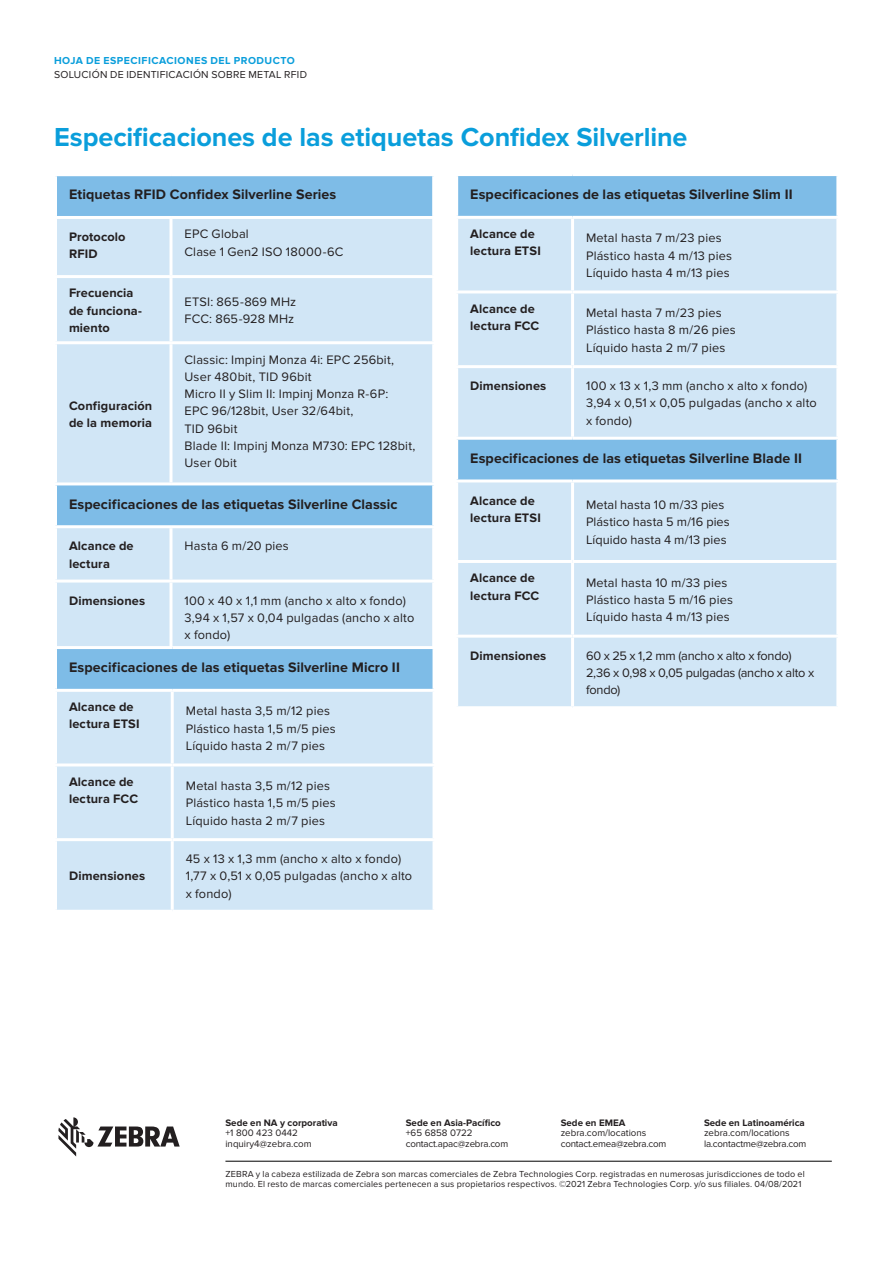
<style>
.page{position:relative;width:893px;height:1263px;background:#fff}
.page>*{position:absolute;margin:0;border:0;box-sizing:border-box;transform-origin:0 0}
.Body{font:700 27px "Proxima Nova";letter-spacing:-.005em;color:#0a9edb}
.Heading-Table{font:700 14.25px "Proxima Nova";letter-spacing:.005em;color:#231f20}
.Body-2{font:12.75px/17.2px "Proxima Nova";letter-spacing:.015em;color:#231f20}
.Subhead-Table{font:700 12.75px/17.2px "Proxima Nova";letter-spacing:.01em;color:#231f20}
.Body-3{font:12.75px/17.2px "Proxima Nova";letter-spacing:-.015em;color:#231f20}
.t1{font:10.5px "Proxima Nova";letter-spacing:.025em;color:#231f20}
.t2{font:700 10.5px "Proxima Nova";letter-spacing:.045em;color:#0a9edb}
.t3{font:9.75px "Proxima Nova";color:#231f20}
.t4{font:700 9.75px "Proxima Nova";color:#231f20}
.t5{font:9.75px "Proxima Nova";letter-spacing:-.02em;color:#231f20}
.Legal-NALA{font:9px/9.8px "Proxima Nova";letter-spacing:.015em;color:#231f20}
</style>
<div class="page">
<div style="left:57px;top:176px;width:375px;height:40px;background:#7ebce7"></div>
<svg style="left:57px;top:219px;width:375px;height:427px;background:#c9e2f4"></svg>
<hr style="left:169px;top:219px;width:3px;height:56px;background:#fff">
<hr style="left:54px;top:275px;width:117px;height:3px;background:#fff">
<hr style="left:171px;top:275px;width:264px;height:3px;background:#fff">
<hr style="left:169px;top:278px;width:3px;height:63px;background:#fff">
<hr style="left:171px;top:341px;width:264px;height:3px;background:#fff">
<hr style="left:54px;top:341px;width:117px;height:3px;background:#fff">
<hr style="left:169px;top:344px;width:3px;height:138px;background:#fff">
<hr style="left:169px;top:528px;width:3px;height:51px;background:#fff">
<hr style="left:171px;top:579px;width:264px;height:3px;background:#fff">
<hr style="left:54px;top:579px;width:117px;height:3px;background:#fff">
<hr style="left:169px;top:582px;width:3px;height:69px;background:#fff">
<hr style="left:54px;top:482px;width:117px;height:3px;background:#fff">
<hr style="left:171px;top:482px;width:264px;height:3px;background:#fff">
<hr style="left:54px;top:525px;width:117px;height:3px;background:#fff">
<hr style="left:171px;top:525px;width:264px;height:3px;background:#fff">
<div style="left:56px;top:647px;width:378px;height:43px;background:#7ebce7"></div>
<div style="left:57px;top:692px;width:376px;height:218px;background:#d1e6f6"></div>
<hr style="left:433px;top:649px;width:3px;height:40px;background:#fff">
<hr style="left:172px;top:763px;width:264px;height:3px;background:#fff">
<hr style="left:172px;top:838px;width:264px;height:3px;background:#fff">
<hr style="left:171px;top:766px;width:3px;height:72px;background:#fff">
<hr style="left:171px;top:841px;width:3px;height:69px;background:#fff">
<hr style="left:54px;top:838px;width:118px;height:3px;background:#fff">
<hr style="left:171px;top:692px;width:3px;height:71px;background:#fff">
<hr style="left:54px;top:763px;width:118px;height:3px;background:#fff">
<hr style="left:54px;top:646px;width:118px;height:3px;background:#fff">
<hr style="left:54px;top:649px;width:3px;height:40px;background:#fff">
<hr style="left:172px;top:646px;width:264px;height:3px;background:#fff">
<hr style="left:54px;top:689px;width:118px;height:3px;background:#fff">
<hr style="left:172px;top:689px;width:264px;height:3px;background:#fff">
<div style="left:458px;top:176px;width:378px;height:40px;background:#7ebce7"></div>
<svg style="left:458px;top:219px;width:378px;height:487px;background:#cae2f4"></svg>
<hr style="left:571px;top:368px;width:3px;height:69px;background:#fff">
<hr style="left:571px;top:219px;width:3px;height:71px;background:#fff">
<hr style="left:573px;top:290px;width:266px;height:3px;background:#fff">
<hr style="left:573px;top:560px;width:266px;height:3px;background:#fff">
<hr style="left:573px;top:365px;width:266px;height:3px;background:#fff">
<hr style="left:573px;top:635px;width:266px;height:3px;background:#fff">
<hr style="left:571px;top:293px;width:3px;height:72px;background:#fff">
<hr style="left:571px;top:563px;width:3px;height:72px;background:#fff">
<hr style="left:455px;top:365px;width:118px;height:3px;background:#fff">
<hr style="left:571px;top:482px;width:3px;height:78px;background:#fff">
<hr style="left:455px;top:635px;width:118px;height:3px;background:#fff">
<hr style="left:571px;top:638px;width:3px;height:68px;background:#fff">
<hr style="left:455px;top:290px;width:118px;height:3px;background:#fff">
<hr style="left:455px;top:560px;width:118px;height:3px;background:#fff">
<hr style="left:455px;top:437px;width:118px;height:3px;background:#fff">
<hr style="left:573px;top:437px;width:266px;height:3px;background:#fff">
<hr style="left:455px;top:479px;width:118px;height:3px;background:#fff">
<hr style="left:573px;top:479px;width:266px;height:3px;background:#fff">
<svg style="left:58px;top:1117px;width:122px;height:39px"></svg>
<hr style="left:225px;top:1161px;width:607px;height:1px;background:#000">
<p class="t2" style="left:54px;top:54px;width:242px">HOJA DE ESPECIFICACIONES DEL PRODUCTO</p>
<p class="t1" style="left:54px;top:68px;width:255px">SOLUCIÓN DE IDENTIFICACIÓN SOBRE METAL RFID</p>
<p class="Body" style="left:54px;top:121px;width:635px">Especificaciones de las etiquetas Confidex Silverline</p>
<p class="Heading-Table" style="left:470px;top:186px;width:324px">Especificaciones de las etiquetas Silverline Slim II</p>
<p class="Subhead-Table" style="left:470px;top:226px;width:72px">Alcance de lectura ETSI</p>
<p class="Body-2" style="left:586px;top:230px;width:147px">Metal hasta 7 m/23 pies<br>Plástico hasta 4 m/13 pies<br>Líquido hasta 4 m/13 pies</p>
<p class="Subhead-Table" style="left:470px;top:300px;width:71px">Alcance de lectura FCC</p>
<p class="Body-2" style="left:586px;top:304px;width:151px">Metal hasta 7 m/23 pies<br>Plástico hasta 8 m/26 pies<br>Líquido hasta 2 m/7 pies</p>
<p class="Subhead-Table" style="left:470px;top:378px;width:78px">Dimensiones</p>
<p class="Body-2" style="left:586px;top:377px;width:232px">100 x 13 x 1,3 mm (ancho x alto x fondo)<br>3,94 x 0,51 x 0,05 pulgadas (ancho x alto x fondo)</p>
<p class="Heading-Table" style="left:470px;top:450px;width:333px">Especificaciones de las etiquetas Silverline Blade II</p>
<p class="Subhead-Table" style="left:470px;top:492px;width:72px">Alcance de lectura ETSI</p>
<p class="Body-2" style="left:586px;top:496px;width:145px">Metal hasta 10 m/33 pies<br>Plástico hasta 5 m/16 pies<br>Líquido hasta 4 m/13 pies</p>
<p class="Subhead-Table" style="left:470px;top:570px;width:71px">Alcance de lectura FCC</p>
<p class="Body-2" style="left:586px;top:574px;width:148px">Metal hasta 10 m/33 pies<br>Plástico hasta 5 m/16 pies<br>Líquido hasta 4 m/13 pies</p>
<p class="Subhead-Table" style="left:470px;top:647px;width:78px">Dimensiones</p>
<p class="Body-3" style="left:586px;top:647px;width:230px">60 x 25 x 1,2 mm (ancho x alto x fondo)<br>2,36 x 0,98 x 0,05 pulgadas (ancho x alto x fondo)</p>
<p class="Heading-Table" style="left:69px;top:186px;width:269px">Etiquetas RFID Confidex Silverline Series</p>
<p class="Subhead-Table" style="left:69px;top:228px;width:58px">Protocolo<br>RFID</p>
<p class="Body-2" style="left:184px;top:226px;width:160px">EPC Global<br>Clase 1 Gen2 ISO 18000-6C</p>
<p class="Subhead-Table" style="left:69px;top:285px;width:74px">Frecuencia de funciona&shy;miento</p>
<p class="Body-2" style="left:184px;top:293px;width:113px">ETSI: 865-869 MHz<br>FCC: 865-928 MHz</p>
<p class="Body-2" style="left:184px;top:351px;width:232px">Classic: Impinj Monza 4i: EPC 256bit,<br>User 480bit, TID 96bit<br>Micro II y Slim II: Impinj Monza R-6P:<br>EPC 96/128bit, User 32/64bit,<br>TID 96bit<br>Blade II: Impinj Monza M730: EPC 128bit,<br>User 0bit</p>
<p class="Heading-Table" style="left:69px;top:496px;width:330px">Especificaciones de las etiquetas Silverline Classic</p>
<p class="Subhead-Table" style="left:69px;top:538px;width:66px">Alcance de lectura</p>
<p class="Body-2" style="left:184px;top:538px;width:106px">Hasta 6 m/20 pies</p>
<p class="Subhead-Table" style="left:69px;top:592px;width:78px">Dimensiones</p>
<p class="Body-2" style="left:184px;top:592px;width:231px">100 x 40 x 1,1 mm (ancho x alto x fondo)<br>3,94 x 1,57 x 0,04 pulgadas (ancho x alto x fondo)</p>
<p class="Heading-Table" style="left:69px;top:659px;width:332px">Especificaciones de las etiquetas Silverline Micro II</p>
<p class="Subhead-Table" style="left:69px;top:699px;width:72px">Alcance de lectura ETSI</p>
<p class="Body-2" style="left:186px;top:703px;width:151px">Metal hasta 3,5 m/12 pies<br>Plástico hasta 1,5 m/5 pies<br>Líquido hasta 2 m/7 pies</p>
<p class="Subhead-Table" style="left:69px;top:773px;width:71px">Alcance de lectura FCC</p>
<p class="Body-2" style="left:186px;top:777px;width:151px">Metal hasta 3,5 m/12 pies<br>Plástico hasta 1,5 m/5 pies<br>Líquido hasta 2 m/7 pies</p>
<p class="Subhead-Table" style="left:69px;top:397px;width:85px">Configuración de la memoria</p>
<p class="Subhead-Table" style="left:69px;top:868px;width:78px">Dimensiones</p>
<p class="Body-2" style="left:186px;top:850px;width:228px">45 x 13 x 1,3 mm (ancho x alto x fondo)<br>1,77 x 0,51 x 0,05 pulgadas (ancho x alto x fondo)</p>
<p class="t4" style="left:225px;top:1117px;width:114px">Sede en NA y corporativa</p>
<p class="t3" style="left:225px;top:1127px;width:74px">+1 800 423 0442</p>
<p class="t3" style="left:225px;top:1138px;width:88px">inquiry4@zebra.com</p>
<p class="t4" style="left:406px;top:1117px;width:97px">Sede en Asia-Pacífico</p>
<p class="t3" style="left:406px;top:1127px;width:68px">+65 6858 0722</p>
<p class="t5" style="left:406px;top:1138px;width:104px">contact.apac@zebra.com</p>
<p class="t4" style="left:561px;top:1117px;width:66px">Sede en EMEA</p>
<p class="t3" style="left:561px;top:1127px;width:87px">zebra.com/locations</p>
<p class="t5" style="left:561px;top:1138px;width:107px">contact.emea@zebra.com</p>
<p class="t4" style="left:704px;top:1117px;width:102px">Sede en Latinoamérica</p>
<p class="t3" style="left:704px;top:1127px;width:87px">zebra.com/locations</p>
<p class="t5" style="left:704px;top:1138px;width:104px">la.contactme@zebra.com</p>
<p class="Legal-NALA" style="left:225px;top:1169px;width:581px">ZEBRA y la cabeza estilizada de Zebra son marcas comerciales de Zebra Technologies Corp. registradas en numerosas jurisdicciones de todo el mundo. El resto de marcas comerciales pertenecen a sus propietarios respectivos. ©2021 Zebra Technologies Corp. y/o sus filiales. 04/08/2021</p>
</div>
